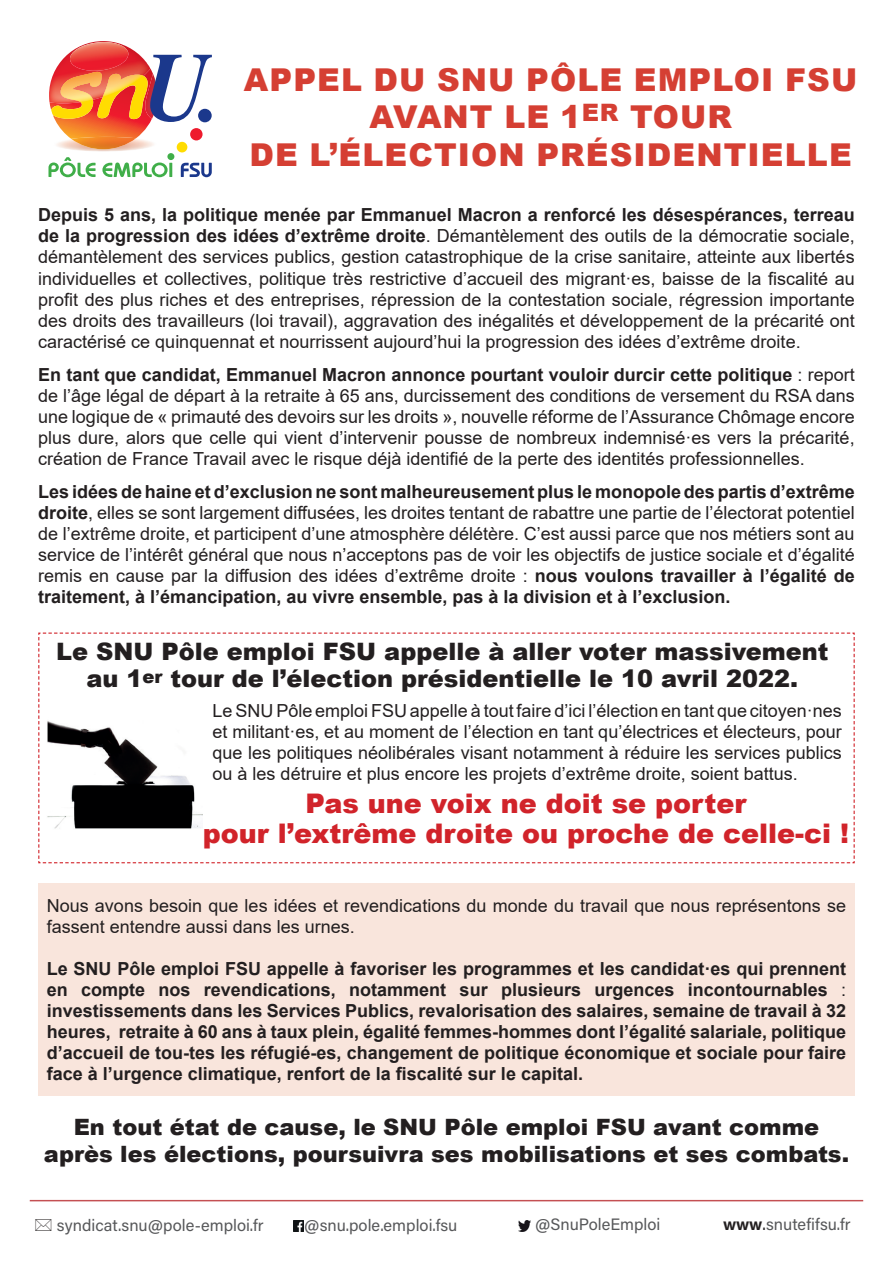
<style>
.page{position:relative;width:893px;height:1263px;background:#fff}
.page>*{position:absolute;margin:0;border:0;box-sizing:border-box;transform-origin:0 0}
.t1{font:900 31.5px/37.5px "Arial";letter-spacing:.035em;color:#d53f33;text-align:center}
.t2{font:900 27px/30px "Arial";color:#d1232a;text-align:center}
.t3{font:900 24px/27px "Arial";color:#231f20;text-align:center}
.t4{font:900 22.5px/27px "Arial";color:#231f20;text-align:center}
.t5{font:18px/21px "Arial";color:#231f20;text-align:justify}
.t6{font:700 18px/21px "Arial";color:#231f20;text-align:justify}
.t7{font:16.5px "Acumin Variable Concept";color:#57585a}
.s1{font-weight:700}
.s2{font-weight:400}
.s3{color:#231f20}
</style>
<div class="page">
<svg style="left:49px;top:41px;width:108px;height:108px"></svg>
<img style="left:71px;top:137px;width:65px;height:12px">
<svg style="left:48px;top:157px;width:124px;height:20px"></svg>
<svg style="left:181px;top:163px;width:31px;height:14px"></svg>
<div style="left:167px;top:153px;width:7px;height:7px;background:#40ae49;border-radius:50%"></div>
<div style="left:177px;top:142px;width:10px;height:10px;background:#ffdc01;border-radius:50%"></div>
<div style="left:190px;top:128px;width:13px;height:12px;background:#ee1b2d;border-radius:50%"></div>
<img style="left:49px;top:41px;width:91px;height:62px">
<img style="left:69px;top:42px;width:60px;height:13px">
<svg style="left:51px;top:55px;width:161px;height:67px"></svg>
<svg style="left:293px;top:1221px;width:11px;height:10px"></svg>
<svg style="left:519px;top:1221px;width:12px;height:10px"></svg>
<hr style="left:30px;top:1200px;width:833px;height:1px;background:#c45053">
<svg style="left:38px;top:632px;width:817px;height:232px"></svg>
<div style="left:38px;top:883px;width:817px;height:213px;background:#f9e5dc"></div>
<img style="left:40px;top:702px;width:163px;height:138px">
<h1 class="t1" style="left:244px;top:60px;width:615px">APPEL DU SNU PÔLE EMPLOI FSU<br>AVANT LE 1<sup>ER</sup> TOUR<br>DE L’ÉLECTION PRÉSIDENTIELLE</h1>
<p class="t5" style="left:38px;top:205px;width:818px"><span class="s1">Depuis 5 ans, la politique menée par Emmanuel Macron a renforcé les désespérances, terreau de la progression des idées d’extrême droite</span>. Démantèlement des outils de la démocratie sociale, démantèlement des services publics, gestion catastrophique de la crise sanitaire, atteinte aux libertés individuelles et collectives, politique très restrictive d’accueil des migrant·es, baisse de la fiscalité au profit des plus riches et des entreprises, répression de la contestation sociale, régression importante des droits des travailleurs (loi travail), aggravation des inégalités et développement de la précarité ont caractérisé ce quinquennat et nourrissent aujourd’hui la progression des idées d’extrême droite.</p>
<p class="t5" style="left:38px;top:364px;width:818px"><span class="s1">En tant que candidat, Emmanuel Macron annonce pourtant vouloir durcir cette politique</span> : report de l’âge légal de départ à la retraite à 65 ans, durcissement des conditions de versement du RSA dans une logique de « primauté des devoirs sur les droits », nouvelle réforme de l’Assurance Chômage encore plus dure, alors que celle qui vient d’intervenir pousse de nombreux indemnisé·es vers la précarité, création de France Travail avec le risque déjà identifié de la perte des identités professionnelles.</p>
<p class="t5" style="left:38px;top:481px;width:818px"><span class="s1">Les idées de haine et d’exclusion ne sont malheureusement plus le monopole des partis d’extrême droite</span>, elles se sont largement diffusées, les droites tentant de rabattre une partie de l’électorat potentiel de l’extrême droite, et participent d’une atmosphère délétère. C’est aussi parce que nos métiers sont au service de l’intérêt général que nous n’acceptons pas de voir les objectifs de justice sociale et d’égalité remis en cause par la diffusion des idées d’extrême droite : <span class="s1">nous voulons travailler à l’égalité de traitement, à l’émancipation, au vivre ensemble, pas à la division et à l’exclusion.</span></p>
<h3 class="t3" style="left:56px;top:637px;width:774px">Le SNU Pôle emploi FSU appelle à aller voter massivement au 1<sup>er</sup> tour de l’élection présidentielle le 10 avril 2022.</h3>
<p class="t5" style="left:213px;top:700px;width:631px">Le SNU Pôle emploi FSU appelle à tout faire d’ici l’élection en tant que citoyen·nes et militant·es, et au moment de l’élection en tant qu’électrices et électeurs, pour que les politiques néolibérales visant notamment à réduire les services publics ou à les détruire et plus encore les projets d’extrême droite, soient battus.</p>
<h2 class="t2" style="left:203px;top:788px;width:648px">Pas une voix ne doit se porter<br>pour l’extrême droite ou proche de celle-ci !</h2>
<p class="t5" style="left:47px;top:895px;width:801px">Nous avons besoin que les idées et revendications du monde du travail que nous représentons se fassent entendre aussi dans les urnes.</p>
<p class="t6" style="left:47px;top:958px;width:801px">Le SNU Pôle emploi FSU appelle à favoriser les programmes et les candidat·es qui prennent en compte nos revendications, notamment sur plusieurs urgences incontournables <span class="s2">: </span>investissements dans les Services Publics, revalorisation des salaires, semaine de travail à 32 heures, retraite à 60 ans à taux plein, égalité femmes-hommes dont l’égalité salariale, politique d’accueil de tou-tes les réfugié-es, changement de politique économique et sociale pour faire face à l’urgence climatique, renfort de la fiscalité sur le capital.</p>
<p class="t4" style="left:44px;top:1112px;width:807px">En tout état de cause, le SNU Pôle emploi FSU avant comme après les élections, poursuivra ses mobilisations et ses combats.</p>
<p class="t7" style="left:57px;top:1214px;width:208px">syndicat.snu@pole-emploi.fr</p>
<p class="t7" style="left:304px;top:1214px;width:154px">@snu.pole.emploi.fsu</p>
<p class="t7" style="left:535px;top:1213px;width:127px">@SnuPoleEmploi</p>
<p class="t7" style="left:723px;top:1213px;width:129px"><span class="s3">www.</span>snutefifsu.fr</p>
</div>
